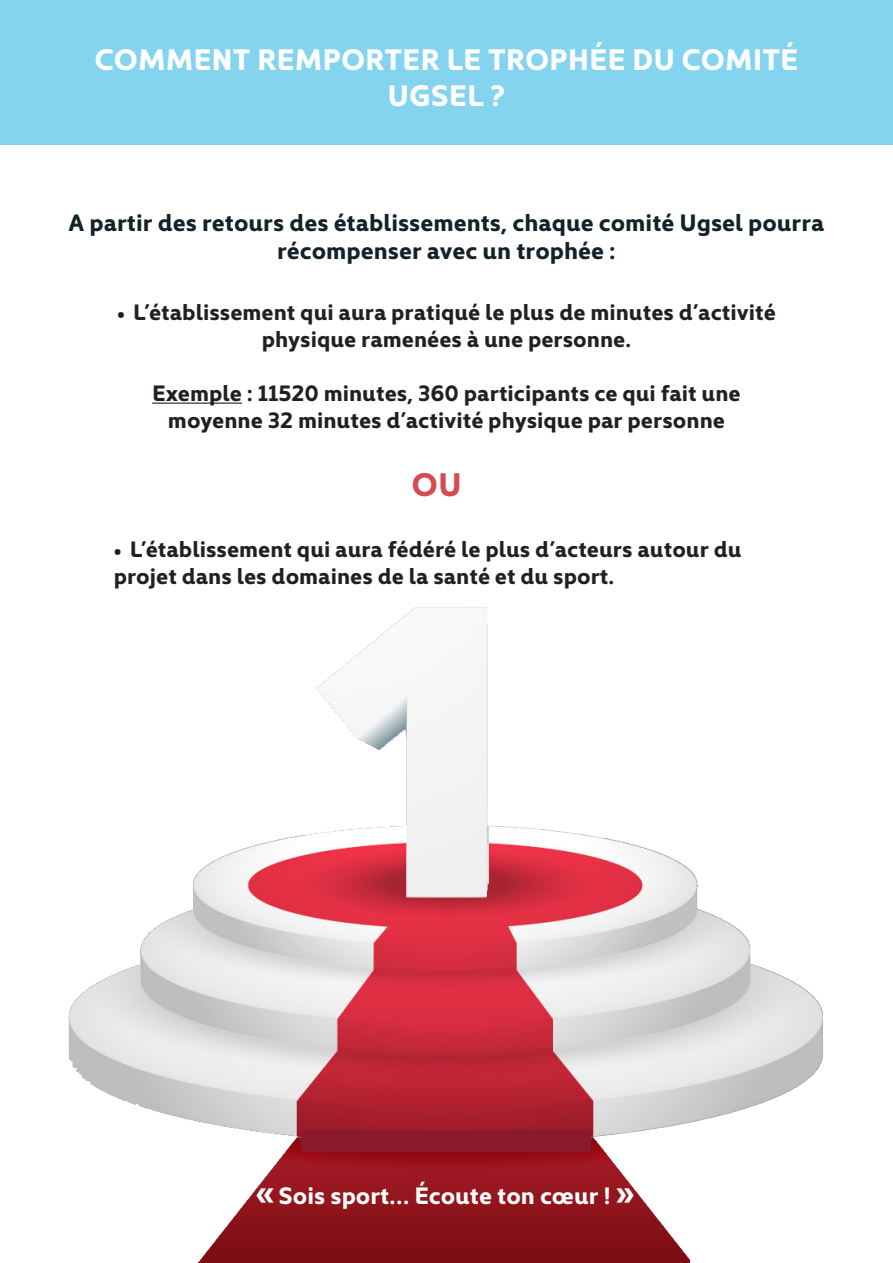
<style>
.page{position:relative;width:893px;height:1263px;background:#fff}
.page>*{position:absolute;margin:0;border:0;box-sizing:border-box;transform-origin:0 0}
.t1{font:700 33px "Kyrial Display Pro";color:#d64b4f}
.t2{font:700 30px/36px "Kyrial Display Pro";color:#fff;text-align:center}
.t3{font:700 24px "Kyrial Display Pro";color:#122229}
.t4{font:700 24px "Kyrial Display Pro";color:#fff}
.t5{font:700 22.5px/27px "Kyrial Display Pro";color:#231f20;text-align:center}
.s1{font-size:19.5px;color:#122229}
.s2{font-size:34.5px}
</style>
<div class="page">
<img style="left:68px;top:402px;width:755px;height:861px">
<div style="left:0;top:0;width:893px;height:145px;background:#84d4ef"></div>
<hr style="left:152px;top:403px;width:90px;height:1px;background:#231f20">
<div style="left:302px;top:1130px;width:289px;height:21px;background:#8a192c"></div>
<p class="t2" style="left:95px;top:40px;width:705px">COMMENT REMPORTER LE TROPHÉE DU COMITÉ<br>UGSEL ?</p>
<p class="t3" style="left:69px;top:205px;width:757px">A partir des retours des établissements, chaque comité Ugsel pourra</p>
<p class="t3" style="left:277px;top:234px;width:340px">récompenser avec un trophée :</p>
<p class="t5" style="left:117px;top:297px;width:660px"><span class="s1">•</span> L’établissement qui aura pratiqué le plus de minutes d’activité physique ramenées à une personne.</p>
<p class="t5" style="left:152px;top:378px;width:590px">Exemple : 11520 minutes, 360 participants ce qui fait une moyenne 32 minutes d’activité physique par personne</p>
<p class="t1" style="left:411px;top:460px;width:52px">OU</p>
<p class="t5" style="left:114px;top:534px;width:629px;text-align:left"><span class="s1">•</span> L’établissement qui aura fédéré le plus d’acteurs autour du projet dans les domaines de la santé et du sport.</p>
<p class="t4" style="left:255px;top:1178px;width:381px"><span class="s2">«</span> Sois sport… Écoute ton cœur ! <span class="s2">»</span></p>
</div>
